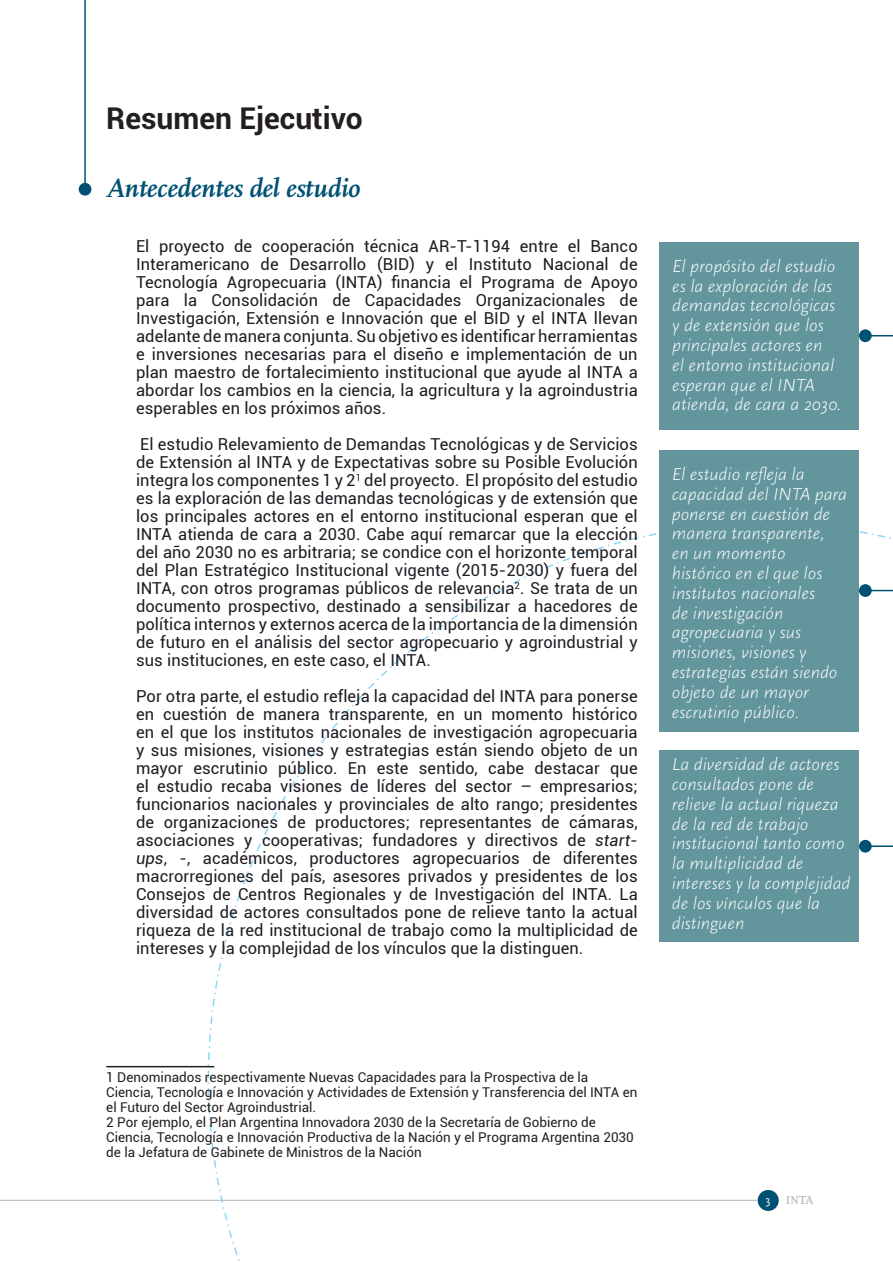
<style>
.page{position:relative;width:893px;height:1263px;background:#fff}
.page>*{position:absolute;margin:0;border:0;box-sizing:border-box;transform-origin:0 0}
.t1{font:700 30px "Roboto";color:#231f20}
.t2{font:italic 700 27px "Scala";color:#015272}
.t3{font:italic 300 18px/19.8px "Scala Sans Pro";color:#fff}
.t4{font:16.5px/18px "Roboto";letter-spacing:.005em;color:#1e1b22;text-align:justify}
.t5{font:13.5px/15px "Roboto";color:#231f20}
.t6{font:12px "Scala";color:#a8a9ad}
.t7{font:12px "Scala Sans Pro";color:#fff}
.s1{font-style:italic}
</style>
<div class="page">
<hr style="left:0;top:1200px;width:763px;height:1px;background:#bcbdc0">
<svg style="left:208px;top:531px;width:685px;height:730px"></svg>
<div style="left:659px;top:450px;width:200px;height:281px;background:#62959c"></div>
<div style="left:659px;top:750px;width:200px;height:192px;background:#62959c"></div>
<div style="left:659px;top:242px;width:200px;height:188px;background:#62959c"></div>
<hr style="left:106px;top:1066px;width:108px;height:1px;background:#231f20">
<hr style="left:84px;top:0;width:2px;height:186px;background:#015272">
<div style="left:79px;top:183px;width:12px;height:13px;background:#015272;border-radius:50%"></div>
<svg style="left:872px;top:335px;width:21px;height:1px"></svg>
<div style="left:859px;top:329px;width:13px;height:13px;background:#015272;border-radius:50%"></div>
<svg style="left:872px;top:590px;width:21px;height:1px"></svg>
<div style="left:859px;top:584px;width:13px;height:13px;background:#015272;border-radius:50%"></div>
<hr style="left:866px;top:845px;width:27px;height:2px;background:#015272">
<div style="left:859px;top:840px;width:13px;height:13px;background:#015272;border-radius:50%"></div>
<h1 class="t1" style="left:106px;top:97px;width:258px">Resumen Ejecutivo</h1>
<h2 class="t2" style="left:106px;top:173px;width:256px">Antecedentes del estudio</h2>
<p class="t4" style="left:136px;top:237px;width:503px">El proyecto de cooperación técnica AR-T-1194 entre el Banco Interamericano de Desarrollo (BID) y el Instituto Nacional de Tecnología Agropecuaria (INTA) financia el Programa de Apoyo para la Consolidación de Capacidades Organizacionales de Investigación, Extensión e Innovación que el BID y el INTA llevan adelante de manera conjunta. Su objetivo es identificar herramientas e inversiones necesarias para el diseño e implementación de un plan maestro de fortalecimiento institucional que ayude al INTA a abordar los cambios en la ciencia, la agricultura y la agroindustria esperables en los próximos años.</p>
<p class="t4" style="left:136px;top:435px;width:503px">El estudio Relevamiento de Demandas Tecnológicas y de Servicios de Extensión al INTA y de Expectativas sobre su Posible Evolución integra los componentes 1 y 2<sup>1</sup> del proyecto. El propósito del estudio es la exploración de las demandas tecnológicas y de extensión que los principales actores en el entorno institucional esperan que el INTA atienda de cara a 2030. Cabe aquí remarcar que la elección del año 2030 no es arbitraria; se condice con el horizonte temporal del Plan Estratégico Institucional vigente (2015-2030) y fuera del INTA, con otros programas públicos de relevancia<sup>2</sup>. Se trata de un documento prospectivo, destinado a sensibilizar a hacedores de política internos y externos acerca de la importancia de la dimensión de futuro en el análisis del sector agropecuario y agroindustrial y sus instituciones, en este caso, el INTA.</p>
<p class="t4" style="left:136px;top:687px;width:503px">Por otra parte, el estudio refleja la capacidad del INTA para ponerse en cuestión de manera transparente, en un momento histórico en el que los institutos nacionales de investigación agropecuaria y sus misiones, visiones y estrategias están siendo objeto de un mayor escrutinio público. En este sentido, cabe destacar que el estudio recaba visiones de líderes del sector – empresarios; funcionarios nacionales y provinciales de alto rango; presidentes de organizaciones de productores; representantes de cámaras, asociaciones y cooperativas; fundadores y directivos de <span class="s1">start&shy;ups</span>, -, académicos, productores agropecuarios de diferentes macrorregiones del país, asesores privados y presidentes de los Consejos de Centros Regionales y de Investigación del INTA. La diversidad de actores consultados pone de relieve tanto la actual riqueza de la red institucional de trabajo como la multiplicidad de intereses y la complejidad de los vínculos que la distinguen.</p>
<p class="t3" style="left:672px;top:256px;width:171px">El propósito del estudio es la exploración de las demandas tecnológicas y de extensión que los principales actores en<br>el entorno institucional esperan que el INTA atienda, de cara a 2030.</p>
<p class="t3" style="left:672px;top:464px;width:177px">El estudio refleja la capacidad del INTA para ponerse en cuestión de manera transparente,<br>en un momento histórico en el que los institutos nacionales<br>de investigación agropecuaria y sus misiones, visiones y estrategias están siendo objeto de un mayor escrutinio público.</p>
<p class="t3" style="left:672px;top:754px;width:180px">La diversidad de actores consultados pone de relieve la actual riqueza de la red de trabajo institucional tanto como la multiplicidad de intereses y la complejidad de los vínculos que la distinguen</p>
<p class="t5" style="left:106px;top:1069px;width:533px">1 Denominados respectivamente Nuevas Capacidades para la Prospectiva de la Ciencia, Tecnología e Innovación y Actividades de Extensión y Transferencia del INTA en el Futuro del Sector Agroindustrial.<br>2 Por ejemplo, el Plan Argentina Innovadora 2030 de la Secretaría de Gobierno de Ciencia, Tecnología e Innovación Productiva de la Nación y el Programa Argentina 2030 de la Jefatura de Gabinete de Ministros de la Nación</p>
<p class="t7" style="left:766px;top:1193px;width:7px">3</p>
<p class="t6" style="left:786px;top:1193px;width:29px">INTA</p>
</div>
